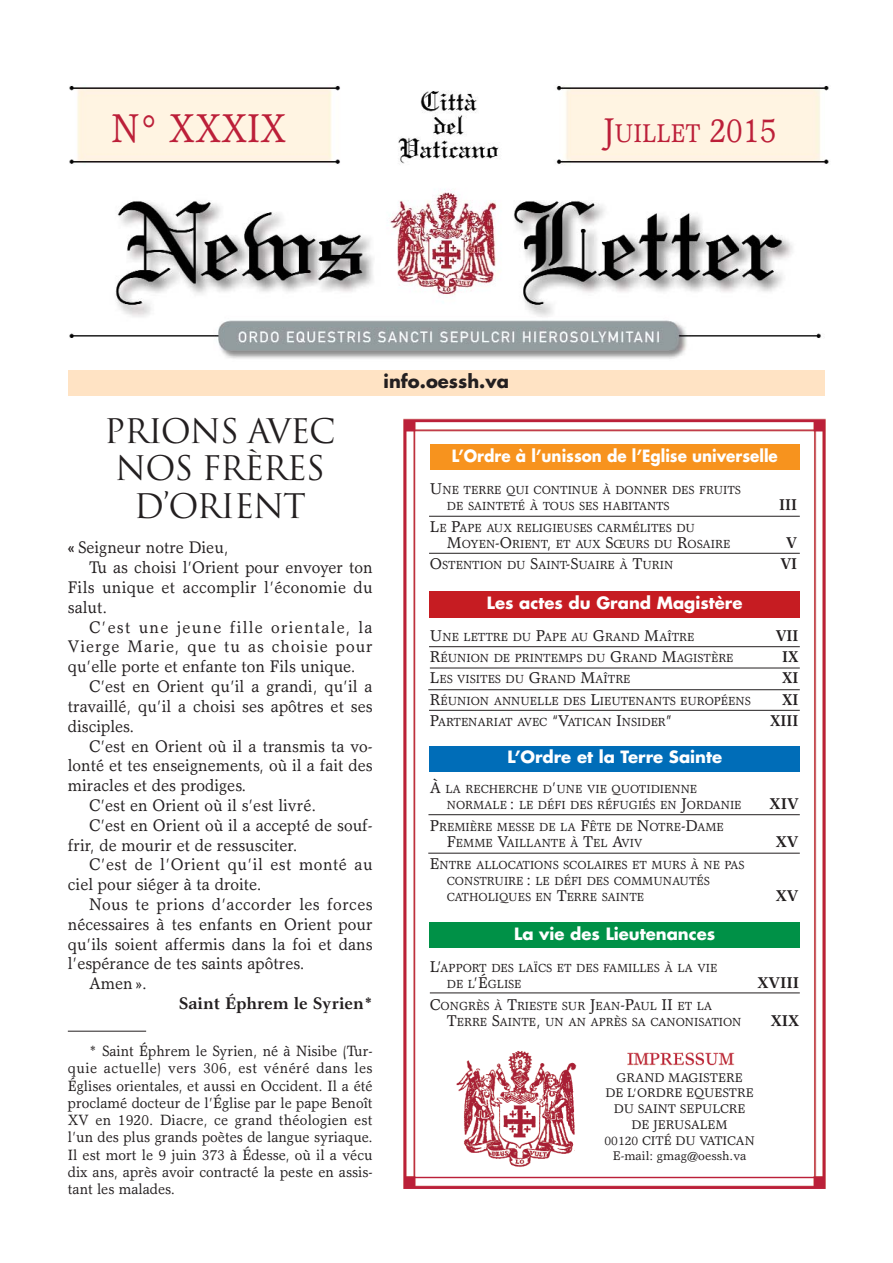
<style>
.page{position:relative;width:893px;height:1263px;background:#fff}
.page>*{position:absolute;margin:0;border:0;box-sizing:border-box;transform-origin:0 0}
.t1{font:40.5px "Garth Graphic";color:#bc1f39;scale:.87 1}
.t2{font:33px/37.5px "Trajan";letter-spacing:-.035em;color:#231f20;text-align:center}
.t3{font:25.8px "Garth Graphic";color:#bc1f39;scale:.9 1}
.t4{font:700 18px "Futura";color:#231f20}
.t5{font:16.95px "Garth Graphic";color:#231f20;scale:.95 1}
.t6{font:16.95px "Garth Graphic";letter-spacing:.02em;color:#231f20;scale:.95 1}
.t7{font:16.95px "Garth Graphic";letter-spacing:.025em;color:#231f20;scale:.95 1}
.t8{font:16.95px "Garth Graphic";letter-spacing:.075em;color:#231f20;scale:.95 1}
.t9{font:16.95px "Garth Graphic";letter-spacing:.055em;color:#231f20;scale:.95 1}
.t10{font:16.95px "Garth Graphic";letter-spacing:.03em;color:#231f20;scale:.95 1}
.t11{font:700 16.95px "Garth Graphic";color:#231f20;scale:.95 1}
.t12{font:700 16.5px "Futura";color:#fff}
.t13{font:700 16.5px "Futura";color:#fff;scale:.92 1}
.t14{font:700 15.75px "Garth Graphic";color:#231f20;scale:.89 1}
.t15{font:700 15.75px "Garth Graphic";color:#231f20;scale:.95 1}
.t16{font:15px/17.2px "Garth Graphic";color:#231f20;text-align:justify;scale:.95 1}
.t17{font:12.6px/15.8px "Garth Graphic";color:#231f20;text-align:center}
.t18{font:11.85px/16.4px "Garth Graphic";color:#231f20}
.s1{font-size:34.5px}
.s2{font-weight:700}
.s3{font-size:15.75px}
</style>
<div class="page">
<img style="left:69px;top:85px;width:760px;height:274px">
<img style="left:403px;top:418px;width:423px;height:771px">
<div style="left:430px;top:445px;width:370px;height:25px;background:#f7931e"></div>
<div style="left:430px;top:591px;width:370px;height:26px;background:#c61c22"></div>
<hr style="left:429px;top:516px;width:371px;height:1px;background:#231f20">
<hr style="left:429px;top:553px;width:371px;height:1px;background:#231f20">
<hr style="left:429px;top:646px;width:371px;height:1px;background:#231f20">
<hr style="left:428px;top:689px;width:372px;height:1px;background:#231f20">
<hr style="left:429px;top:710px;width:371px;height:1px;background:#231f20">
<div style="left:430px;top:746px;width:370px;height:25px;background:#006db8"></div>
<div style="left:430px;top:922px;width:370px;height:26px;background:#009147"></div>
<hr style="left:428px;top:814px;width:372px;height:1px;background:#231f20">
<hr style="left:428px;top:853px;width:372px;height:1px;background:#231f20">
<img style="left:590px;top:1049px;width:178px;height:20px">
<div style="left:590px;top:1072px;width:179px;height:95px;background:#fff"></div>
<img style="left:455px;top:1047px;width:129px;height:122px">
<hr style="left:430px;top:668px;width:370px;height:1px;background:#231f20">
<hr style="left:430px;top:993px;width:370px;height:1px;background:#231f20">
<hr style="left:68px;top:1031px;width:78px;height:1px;background:#231f20">
<div style="left:68px;top:370px;width:757px;height:26px;background:#ffe3c4"></div>
<h1 class="t1" style="left:112px;top:113px;width:202px">N° XXXIX</h1>
<h3 class="t3" style="left:603px;top:123px;width:194px"><span class="s1">J</span>UILLET <span class="s1">2015</span></h3>
<h2 class="t2" style="left:104px;top:413px;width:233px">PRIONS AVEC<br>NOS FRÈRES<br>D’ORIENT</h2>
<h3 class="t5" style="left:68px;top:541px;width:171px"><span class="s2">«</span> Seigneur notre Dieu,</h3>
<h3 class="t5" style="left:89px;top:561px;width:300px">Tu as choisi l’Orient pour envoyer ton</h3>
<h3 class="t6" style="left:68px;top:581px;width:322px">Fils unique et accomplir l’économie du</h3>
<h3 class="t5" style="left:68px;top:601px;width:43px">salut.</h3>
<h3 class="t8" style="left:89px;top:620px;width:300px">C’est une jeune fille orientale, la</h3>
<h3 class="t9" style="left:68px;top:640px;width:322px">Vierge Marie, que tu as choisie pour</h3>
<h3 class="t5" style="left:68px;top:660px;width:304px">qu’elle porte et enfante ton Fils unique.</h3>
<h3 class="t5" style="left:89px;top:680px;width:300px">C’est en Orient qu’il a grandi, qu’il a</h3>
<h3 class="t5" style="left:68px;top:700px;width:322px">travaillé, qu’il a choisi ses apôtres et ses</h3>
<h3 class="t5" style="left:68px;top:719px;width:71px">disciples.</h3>
<h3 class="t5" style="left:89px;top:739px;width:300px">C’est en Orient où il a transmis ta vo-</h3>
<h3 class="t5" style="left:68px;top:759px;width:322px">lonté et tes enseignements, où il a fait des</h3>
<h3 class="t5" style="left:68px;top:779px;width:189px">miracles et des prodiges.</h3>
<h3 class="t5" style="left:89px;top:799px;width:241px">C’est en Orient où il s’est livré.</h3>
<h3 class="t5" style="left:89px;top:818px;width:300px">C’est en Orient où il a accepté de souf-</h3>
<h3 class="t5" style="left:68px;top:838px;width:243px">frir, de mourir et de ressusciter.</h3>
<h3 class="t10" style="left:89px;top:858px;width:300px">C’est de l’Orient qu’il est monté au</h3>
<h3 class="t5" style="left:68px;top:878px;width:205px">ciel pour siéger à ta droite.</h3>
<h3 class="t7" style="left:89px;top:898px;width:300px">Nous te prions d’accorder les forces</h3>
<h3 class="t5" style="left:68px;top:917px;width:322px">nécessaires à tes enfants en Orient pour</h3>
<h3 class="t5" style="left:68px;top:937px;width:322px">qu’ils soient affermis dans la foi et dans</h3>
<h3 class="t5" style="left:68px;top:957px;width:251px">l’espérance de tes saints apôtres.</h3>
<h3 class="t5" style="left:89px;top:977px;width:62px">Amen ».</h3>
<h3 class="t11" style="left:179px;top:997px;width:205px">Saint Éphrem le Syrien*</h3>
<p class="t16" style="left:68px;top:1044px;width:322px;text-indent:21px">* Saint Éphrem le Syrien, né à Nisibe (Tur&shy;quie actuelle) vers 306, est vénéré dans les Églises orientales, et aussi en Occident. Il a été proclamé docteur de l’Église par le pape Benoît XV en 1920. Diacre, ce grand théologien est l’un des plus grands poètes de langue syriaque.<br>Il est mort le 9 juin 373 à Édesse, où il a vécu dix ans, après avoir contracté la peste en assis&shy;tant les malades.</p>
<h3 class="t4" style="left:384px;top:373px;width:127px">info.oessh.va</h3>
<h3 class="t13" style="left:452px;top:448px;width:356px">L’Ordre à l’unisson de l’Eglise universelle</h3>
<p class="t18" style="left:447px;top:483px;width:295px;text-indent:-17px"><span class="s3">U</span>NE TERRE QUI CONTINUE À DONNER DES FRUITS<br>DE SAINTETÉ À TOUS SES HABITANTS</p>
<p class="t18" style="left:447px;top:521px;width:285px;text-indent:-17px"><span class="s3">L</span>E <span class="s3">P</span>APE AUX RELIGIEUSES CARMÉLITES DU<br><span class="s3">M</span>OYEN<span class="s3">-O</span>RIENT<span class="s3">,</span> ET AUX <span class="s3">S</span>ŒURS DU <span class="s3">R</span>OSAIRE</p>
<h3 class="t14" style="left:779px;top:499px;width:22px">III</h3>
<h3 class="t14" style="left:786px;top:537px;width:14px">V</h3>
<p class="t18" style="left:430px;top:558px;width:245px"><span class="s3">O</span>STENTION DU <span class="s3">S</span>AINT<span class="s3">-S</span>UAIRE À <span class="s3">T</span>URIN</p>
<h3 class="t14" style="left:780px;top:558px;width:20px">VI</h3>
<h3 class="t12" style="left:487px;top:595px;width:257px">Les actes du Grand Magistère</h3>
<p class="t18" style="left:430px;top:629px;width:266px"><span class="s3">U</span>NE LETTRE DU <span class="s3">P</span>APE AU <span class="s3">G</span>RAND <span class="s3">M</span>AÎTRE</p>
<h3 class="t14" style="left:776px;top:629px;width:27px">VII</h3>
<p class="t18" style="left:430px;top:651px;width:305px"><span class="s3">R</span>ÉUNION DE PRINTEMPS DU <span class="s3">G</span>RAND <span class="s3">M</span>AGISTÈRE</p>
<h3 class="t14" style="left:782px;top:651px;width:20px">IX</h3>
<p class="t18" style="left:430px;top:672px;width:202px"><span class="s3">L</span>ES VISITES DU <span class="s3">G</span>RAND <span class="s3">M</span>AÎTRE</p>
<h3 class="t14" style="left:782px;top:672px;width:20px">XI</h3>
<p class="t18" style="left:430px;top:694px;width:322px"><span class="s3">R</span>ÉUNION ANNUELLE DES <span class="s3">L</span>IEUTENANTS EUROPÉENS</p>
<h3 class="t14" style="left:782px;top:693px;width:20px">XI</h3>
<p class="t18" style="left:430px;top:715px;width:244px"><span class="s3">P</span>ARTENARIAT AVEC <span class="s3">“V</span>ATICAN <span class="s3">I</span>NSIDER<span class="s3">”</span></p>
<h3 class="t14" style="left:770px;top:715px;width:33px">XIII</h3>
<h3 class="t12" style="left:507px;top:750px;width:216px">L’Ordre et la Terre Sainte</h3>
<p class="t18" style="left:447px;top:782px;width:296px;text-indent:-17px"><span class="s3">À</span> LA RECHERCHE D<span class="s3">’</span>UNE VIE QUOTIDIENNE<br>NORMALE <span class="s3">:</span> LE DÉFI DES RÉFUGIÉS EN <span class="s3">J</span>ORDANIE</p>
<p class="t18" style="left:447px;top:820px;width:278px;text-indent:-17px"><span class="s3">P</span>REMIÈRE MESSE DE LA <span class="s3">F</span>ÊTE DE <span class="s3">N</span>OTRE<span class="s3">-D</span>AME<br><span class="s3">F</span>EMME <span class="s3">V</span>AILLANTE À <span class="s3">T</span>EL <span class="s3">A</span>VIV</p>
<p class="t18" style="left:447px;top:858px;width:299px;text-indent:-17px"><span class="s3">E</span>NTRE ALLOCATIONS SCOLAIRES ET MURS À NE PAS<br>CONSTRUIRE <span class="s3">:</span> LE DÉFI DES COMMUNAUTÉS<br>CATHOLIQUES EN <span class="s3">T</span>ERRE SAINTE</p>
<h3 class="t12" style="left:514px;top:926px;width:203px">La vie des Lieutenances</h3>
<p class="t18" style="left:447px;top:961px;width:272px;text-indent:-17px"><span class="s3">L’</span>APPORT DES LAÏCS ET DES FAMILLES À LA VIE<br>DE L<span class="s3">’É</span>GLISE</p>
<p class="t18" style="left:447px;top:999px;width:296px;text-indent:-17px"><span class="s3">C</span>ONGRÈS À <span class="s3">T</span>RIESTE SUR <span class="s3">J</span>EAN<span class="s3">-P</span>AUL <span class="s3">II</span> ET LA<br><span class="s3">T</span>ERRE <span class="s3">S</span>AINTE<span class="s3">,</span> UN AN APRÈS SA CANONISATION</p>
<h3 class="t15" style="left:770px;top:798px;width:32px">XIV</h3>
<h3 class="t15" style="left:776px;top:836px;width:25px">XV</h3>
<h3 class="t15" style="left:776px;top:890px;width:25px">XV</h3>
<h3 class="t15" style="left:757px;top:977px;width:46px">XVIII</h3>
<h3 class="t15" style="left:771px;top:1015px;width:32px">XIX</h3>
<p class="t17" style="left:604px;top:1071px;width:152px">GRAND MAGISTERE<br>DE L’ORDRE EQUESTRE<br>DU SAINT SEPULCRE<br>DE JERUSALEM<br>00120 CITÉ DU VATICAN<br>E-mail: gmag@oessh.va</p>
</div>
